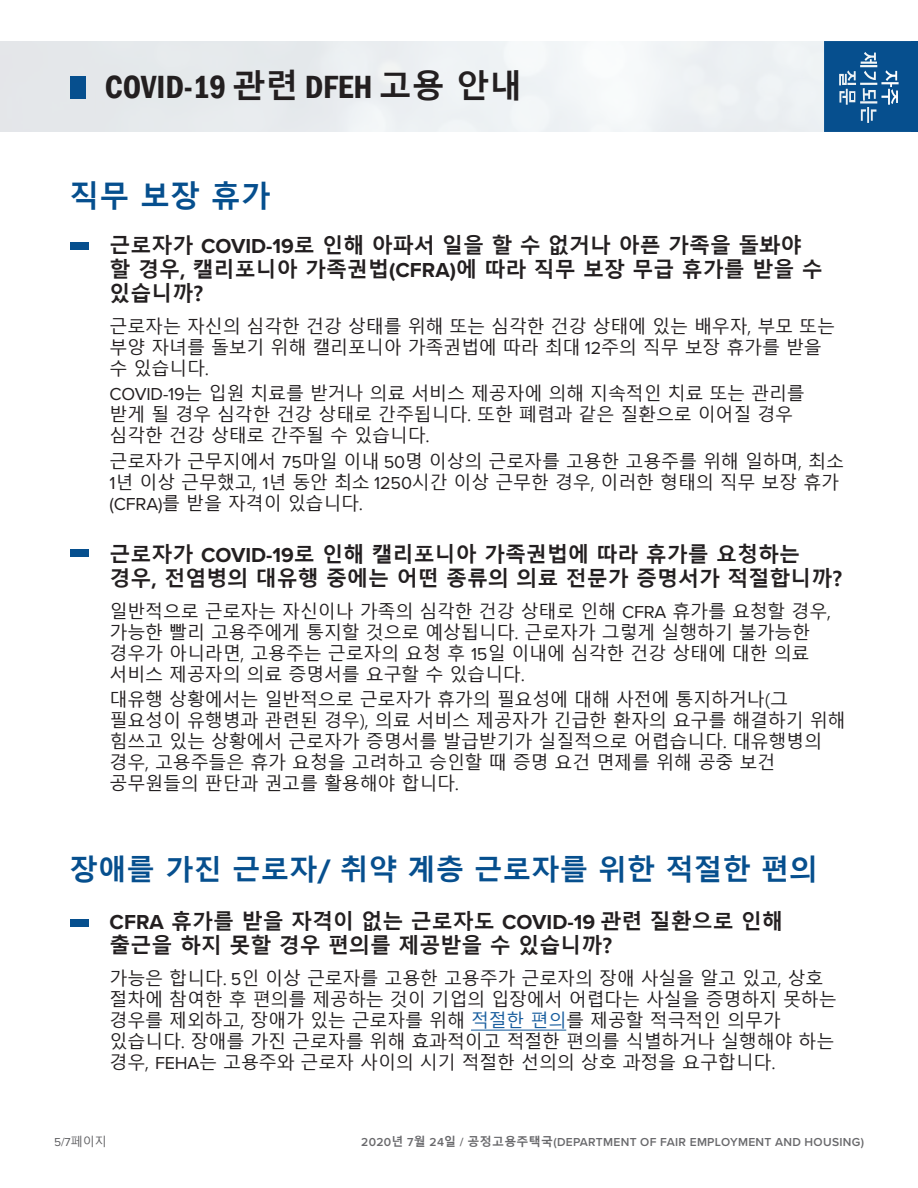
<style>
.page{position:relative;width:918px;height:1188px;background:#fff}
.page>*{position:absolute;margin:0;border:0;box-sizing:border-box;transform-origin:0 0}
.t1{font:600 condensed 33px "Franklin Gothic";color:#231f20}
.t2{font:700 30px "Malgun Gothic";color:#064f8e}
.t3{font:700 28.5px "Malgun Gothic";color:#064f8e}
.t4{font:700 21px/24px "Malgun Gothic";color:#231f20}
.t5{font:18px/21px "Malgun Gothic";letter-spacing:-.01em;color:#231f20}
.t6{font:600 12px "Proxima Nova";letter-spacing:.025em;color:#69696c}
.t7{font:12px "Proxima Nova";color:#5f5f62}
.s1{font-family:"Malgun Gothic";font-weight:700;font-stretch:normal}
.s2{font-family:"Proxima Nova"}
.s3{color:#175d9e}
.s4{font-family:"Malgun Gothic"}
.s5{font-family:"Malgun Gothic";font-weight:700}
</style>
<div class="page">
<hr style="left:471px;top:1030px;width:95px;height:1px;background:#175d9e">
<div style="left:0;top:41px;width:918px;height:91px;background:#ebeff2"></div>
<div style="left:70px;top:242px;width:19px;height:7px;background:#064f8e"></div>
<div style="left:70px;top:550px;width:19px;height:7px;background:#064f8e"></div>
<div style="left:70px;top:919px;width:19px;height:7px;background:#064f8e"></div>
<div style="left:70px;top:76px;width:16px;height:22px;background:#064f8e"></div>
<svg style="left:824px;top:41px;width:94px;height:91px"></svg>
<p class="t1" style="left:105px;top:65px;width:419px">COVID-19 <span class="s1">관련</span> DFEH <span class="s1">고용 안내</span></p>
<p class="t2" style="left:70px;top:179px;width:203px">직무 보장 휴가</p>
<p class="t4" style="left:110px;top:234px;width:715px">근로자가 <span class="s2">COVID-19</span>로 인해 아파서 일을 할 수 없거나 아픈 가족을 돌봐야 할 경우, 캘리포니아 가족권법<span class="s2">(CFRA</span> 에<span class="s2">)</span> 따라 직무 보장 무급 휴가를 받을 수 있습니까?</p>
<p class="t5" style="left:110px;top:316px;width:727px">근로자는 자신의 심각한 건강 상태를 위해 또는 심각한 건강 상태에 있는 배우자, 부모 또는 부양 자녀를 돌보기 위해 캘리포니아 가족권법에 따라 최대 <span class="s2">12</span>주의 직무 보장 휴가를 받을 수 있습니다.</p>
<p class="t5" style="left:110px;top:384px;width:697px"><span class="s2">COVID-19</span>는 입원 치료를 받거나 의료 서비스 제공자에 의해 지속적인 치료 또는 관리를 받게 될 경우 심각한 건강 상태로 간주됩니다. 또한 폐렴과 같은 질환으로 이어질 경우 심각한 건강 상태로 간주될 수 있습니다.</p>
<p class="t5" style="left:110px;top:451px;width:736px">근로자가 근무지에서 <span class="s2">75</span>마일 이내 <span class="s2">50</span>명 이상의 근로자를 고용한 고용주를 위해 일하며, 최소 년<span class="s2">1</span> 이상 근무했고 년<span class="s2">1</span>, 동안 최소 <span class="s2">1250</span>시간 이상 근무한 경우, 이러한 형태의 직무 보장 휴가 <span class="s2">(CFRA</span> 를<span class="s2">)</span> 받을 자격이 있습니다.</p>
<p class="t4" style="left:110px;top:542px;width:734px">근로자가 <span class="s2">COVID-19</span>로 인해 캘리포니아 가족권법에 따라 휴가를 요청하는 경우, 전염병의 대유행 중에는 어떤 종류의 의료 전문가 증명서가 적절합니까?</p>
<p class="t5" style="left:110px;top:601px;width:723px">일반적으로 근로자는 자신이나 가족의 심각한 건강 상태로 인해 <span class="s2">CFRA</span> 휴가를 요청할 경우, 가능한 빨리 고용주에게 통지할 것으로 예상됩니다. 근로자가 그렇게 실행하기 불가능한 경우가 아니라면, 고용주는 근로자의 요청 후 <span class="s2">15</span>일 이내에 심각한 건강 상태에 대한 의료 서비스 제공자의 의료 증명서를 요구할 수 있습니다.</p>
<p class="t5" style="left:110px;top:689px;width:738px">대유행 상황에서는 일반적으로 근로자가 휴가의 필요성에 대해 사전에 통지하거나 그( 필요성이 유행병과 관련된 경우 ,) 의료 서비스 제공자가 긴급한 환자의 요구를 해결하기 위해 힘쓰고 있는 상황에서 근로자가 증명서를 발급받기가 실질적으로 어렵습니다. 대유행병의 경우, 고용주들은 휴가 요청을 고려하고 승인할 때 증명 요건 면제를 위해 공중 보건 공무원들의 판단과 권고를 활용해야 합니다.</p>
<p class="t3" style="left:70px;top:853px;width:750px">장애를 가진 근로자/ 취약 계층 근로자를 위한 적절한 편의</p>
<p class="t4" style="left:110px;top:909px;width:675px"><span class="s2">CFRA</span> 휴가를 받을 자격이 없는 근로자도 <span class="s2">COVID-19</span> 관련 질환으로 인해 출근을 하지 못할 경우 편의를 제공받을 수 있습니까?</p>
<p class="t5" style="left:110px;top:968px;width:729px">가능은 합니다 인<span class="s2">5</span>. 이상 근로자를 고용한 고용주가 근로자의 장애 사실을 알고 있고, 상호 절차에 참여한 후 편의를 제공하는 것이 기업의 입장에서 어렵다는 사실을 증명하지 못하는 경우를 제외하고, 장애가 있는 근로자를 위해 <span class="s3">적절한 편의</span>를 제공할 적극적인 의무가 있습니다. 장애를 가진 근로자를 위해 효과적이고 적절한 편의를 식별하거나 실행해야 하는 경우, <span class="s2">FEHA</span>는 고용주와 근로자 사이의 시기 적절한 선의의 상호 과정을 요구합니다.</p>
<p class="t7" style="left:54px;top:1133px;width:54px">5/7<span class="s4">페이지</span></p>
<p class="t6" style="left:361px;top:1133px;width:504px">2020<span class="s5">년 월</span>7 24<span class="s5">일</span> / <span class="s5">공정고용주택국</span>(DEPARTMENT OF FAIR EMPLOYMENT AND HOUSING(</p>
</div>
